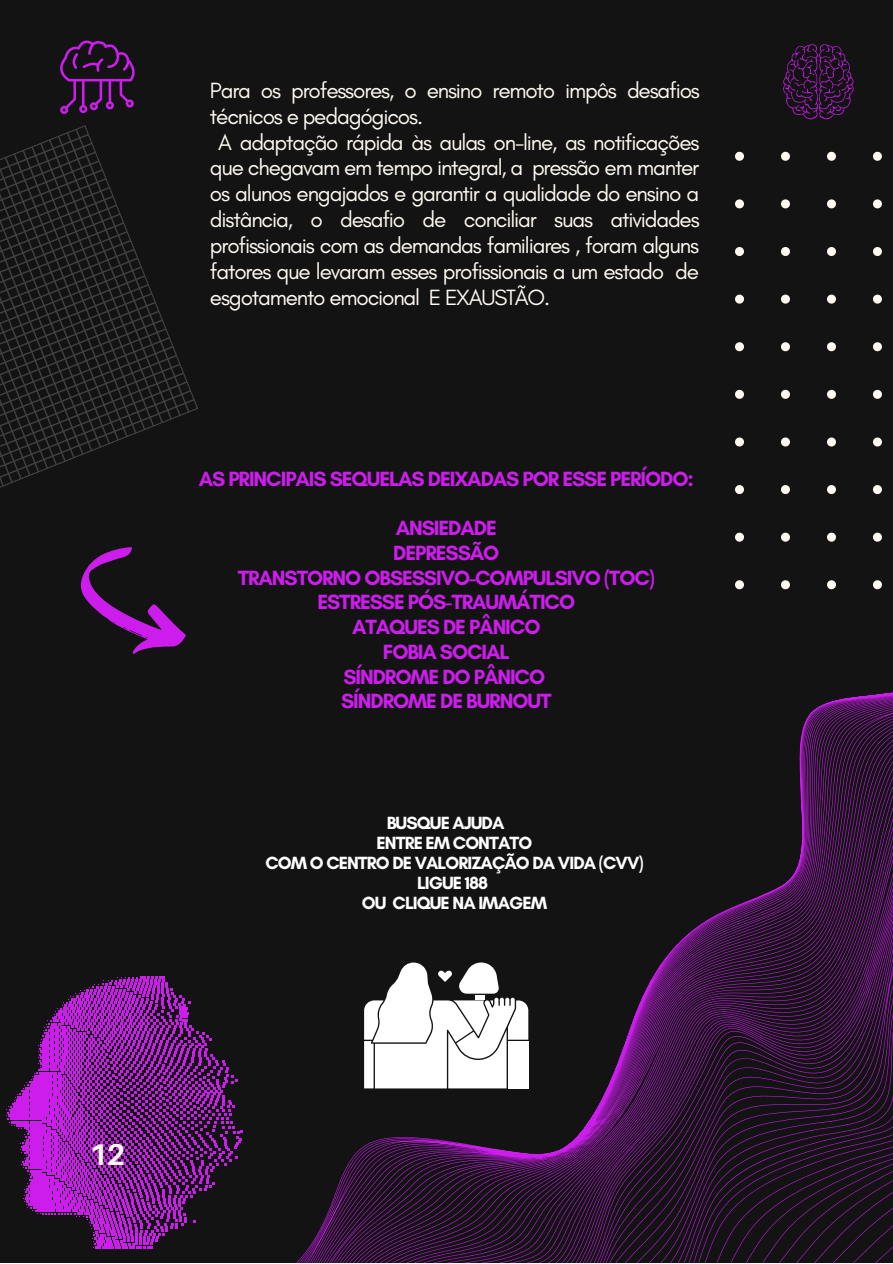
<style>
.page{position:relative;width:893px;height:1264px;background:#fff}
.page>*{position:absolute;margin:0;border:0;box-sizing:border-box;transform-origin:0 0}
.t1{font:700 30px "Aileron";color:#fffaf1}
.t2{font:22.5px "Glacial Indifference";letter-spacing:-.05em;color:#fffaf1}
.t3{font:700 21px/24.8px "Glacial Indifference";letter-spacing:-.05em;color:#cc1dec;text-align:center}
.t4{font:700 18px "Glacial Indifference";letter-spacing:-.05em;color:#fff}
</style>
<div class="page">
<div style="left:0;top:0;width:892px;height:1262px;background:#131313"></div>
<svg style="left:0;top:125px;width:198px;height:363px"></svg>
<svg style="left:735px;top:152px;width:147px;height:437px"></svg>
<svg style="left:297px;top:692px;width:595px;height:570px"></svg>
<svg style="left:60px;top:40px;width:75px;height:74px"></svg>
<svg style="left:6px;top:976px;width:236px;height:272px"></svg>
<svg style="left:783px;top:44px;width:70px;height:75px"></svg>
<svg style="left:80px;top:547px;width:106px;height:108px"></svg>
<svg style="left:364px;top:962px;width:164px;height:126px"></svg>
<p class="t2" style="left:210px;top:76px;width:491px">Para os professores, o ensino remoto impôs desafios</p>
<p class="t2" style="left:210px;top:102px;width:214px">técnicos e pedagógicos.</p>
<p class="t2" style="left:218px;top:128px;width:482px">A adaptação rápida às aulas on-line, as notificações</p>
<p class="t2" style="left:210px;top:154px;width:491px">que chegavam em tempo integral, a pressão em manter</p>
<p class="t2" style="left:210px;top:180px;width:491px">os alunos engajados e garantir a qualidade do ensino a</p>
<p class="t2" style="left:210px;top:206px;width:491px">distância, o desafio de conciliar suas atividades</p>
<p class="t2" style="left:210px;top:232px;width:490px">profissionais com as demandas familiares , foram alguns</p>
<p class="t2" style="left:210px;top:257px;width:490px">fatores que levaram esses profissionais a um estado de</p>
<p class="t2" style="left:210px;top:283px;width:341px">esgotamento emocional E EXAUSTÃO.</p>
<p class="t3" style="left:199px;top:466px;width:496px">AS PRINCIPAIS SEQUELAS DEIXADAS POR ESSE PERÍODO:</p>
<p class="t3" style="left:238px;top:515px;width:419px">ANSIEDADE<br>DEPRESSÃO<br>TRANSTORNO OBSESSIVO-COMPULSIVO (TOC)<br>ESTRESSE PÓS-TRAUMÁTICO<br>ATAQUES DE PÂNICO<br>FOBIA SOCIAL<br>SÍNDROME DO PÂNICO<br>SÍNDROME DE BURNOUT</p>
<p class="t4" style="left:386px;top:811px;width:119px">BUSQUE AJUDA</p>
<p class="t4" style="left:376px;top:831px;width:157px">ENTRE EM CONTATO</p>
<p class="t4" style="left:265px;top:851px;width:379px">COM O CENTRO DE VALORIZAÇÃO DA VIDA (CVV)</p>
<p class="t4" style="left:417px;top:872px;width:73px">LIGUE 188</p>
<p class="t4" style="left:362px;top:892px;width:187px">OU CLIQUE NA IMAGEM</p>
<h1 class="t1" style="left:89px;top:1135px;width:38px">12</h1>
</div>
